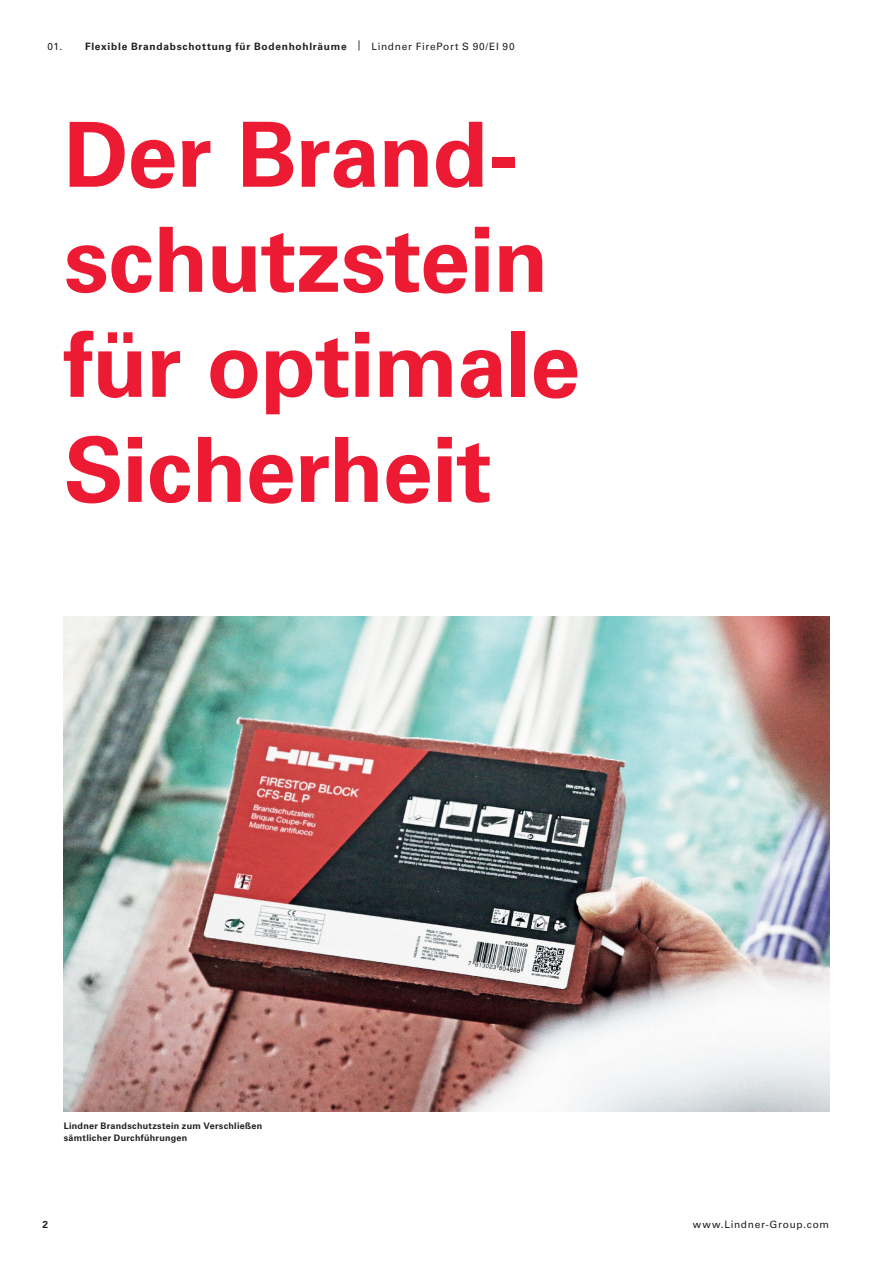
<style>
.page{position:relative;width:893px;height:1263px;background:#fff}
.page>*{position:absolute;margin:0;border:0;box-sizing:border-box;transform-origin:0 0}
.t1{font:700 90px/105px "Univers LT Pro 65";letter-spacing:-.01em;color:#ed1a33}
.t2{font:700 10.2px "Univers LT Pro 65";letter-spacing:.07em;color:#231f20}
.t3{font:10.2px "Univers LT Pro 55 Roman";letter-spacing:.07em;color:#231f20}
.t4{font:700 9px/12px "Univers LT Pro 65";letter-spacing:.03em;color:#231f20}
.s1{font-family:"Univers LT Pro 55 Roman";font-weight:400}
</style>
<div class="page">
<img style="left:64px;top:616px;width:765px;height:495px">
<p class="t2" style="left:48px;top:39px;width:469px"><span class="s1">01.</span> Flexible Brandabschottung für Bodenhohlräume <span class="s1">| Lindner FirePort S 90/EI 90</span></p>
<h1 class="t1" style="left:64px;top:98px;width:518px">Der Brand&shy;schutzstein für optimale<br>Sicherheit</h1>
<p class="t4" style="left:64px;top:1119px;width:200px">Lindner Brandschutzstein zum Verschließen sämtlicher Durchführungen</p>
<p class="t2" style="left:43px;top:1217px;width:7px">2</p>
<p class="t3" style="left:693px;top:1217px;width:138px">www.Lindner-Group.com</p>
</div>
